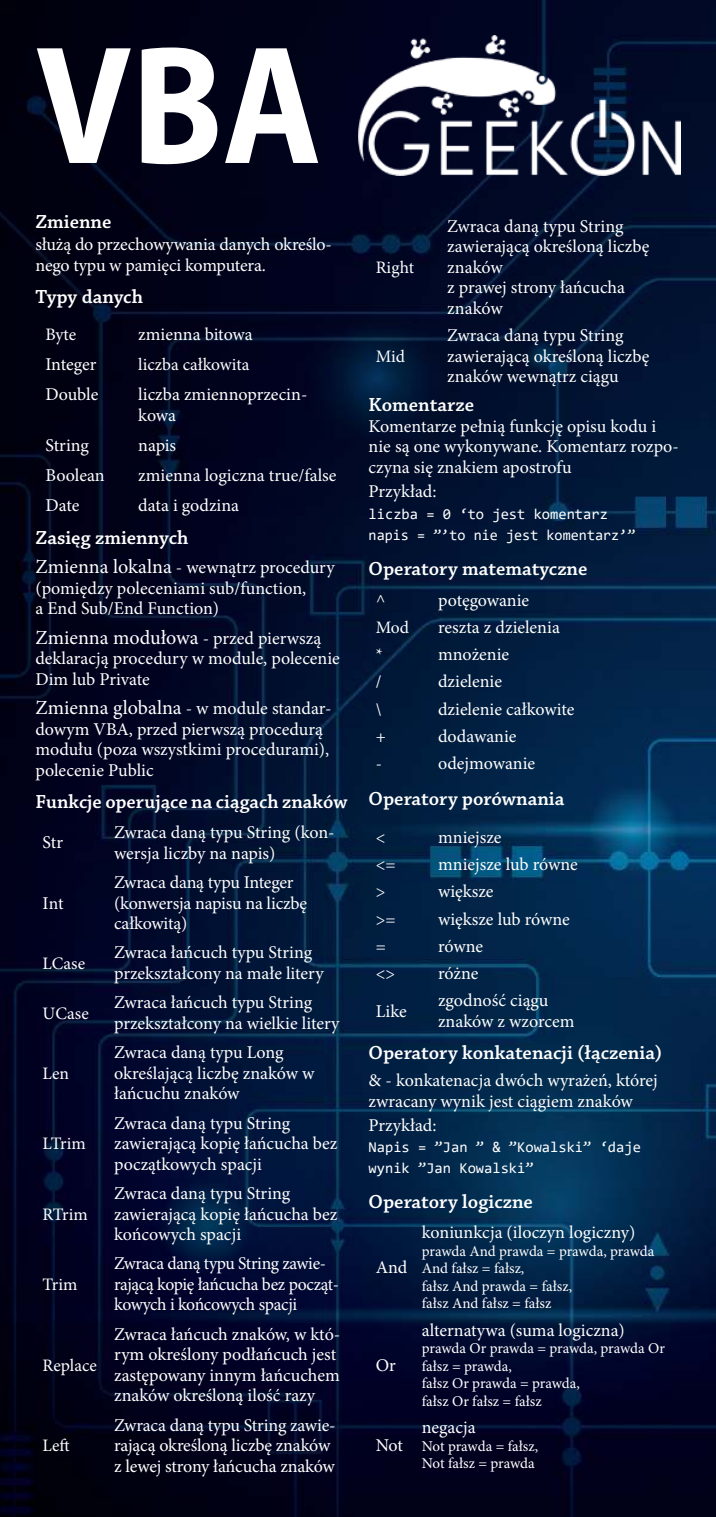
<style>
.page{position:relative;width:716px;height:1517px;background:#fff}
.page>*{position:absolute;margin:0;border:0;box-sizing:border-box;transform-origin:0 0}
.t1{font:700 170px "Myriad Pro";color:#fff;scale:.89 1}
.t2{font:600 20px "Chaparral Pro";color:#fff}
.t3{font:20px "Minion Pro";color:#fff}
.t4{font:18px/20.5px "Minion Pro";color:#fff}
.t5{font:18px/20.5px "Minion Pro";letter-spacing:-.02em;color:#fff}
.t6{font:17.5px "Minion Pro";color:#fff}
.t7{font:15px/17.5px "Minion Pro";color:#fff}
.t8{font:15px/20.5px "Consolas";color:#fff}
.s1{font-size:20px}
.s2{font-size:18px}
.s3{font-size:17.5px}
</style>
<div class="page">
<img style="left:0;top:0;width:716px;height:1517px">
<img style="left:358px;top:35px;width:322px;height:141px">
<h1 class="t1" style="left:35px;top:5px;width:323px">VBA</h1>
<p class="t2" style="left:35px;top:214px;width:78px">Zmienne</p>
<p class="t4" style="left:35px;top:236px;width:298px">służą do przechowywania danych określo&shy;nego typu w pamięci komputera.</p>
<p class="t2" style="left:35px;top:288px;width:109px">Typy danych</p>
<p class="t6" style="left:45px;top:327px;width:32px">Byte</p>
<p class="t4" style="left:138px;top:326px;width:116px">zmienna bitowa</p>
<p class="t4" style="left:45px;top:356px;width:52px">Integer</p>
<p class="t6" style="left:138px;top:357px;width:113px">liczba całkowita</p>
<p class="t4" style="left:45px;top:386px;width:55px">Double</p>
<p class="t4" style="left:138px;top:386px;width:171px">liczba zmiennoprzecin&shy;kowa</p>
<p class="t4" style="left:45px;top:437px;width:45px">String</p>
<p class="t4" style="left:138px;top:437px;width:39px">napis</p>
<p class="t4" style="left:45px;top:467px;width:61px">Boolean</p>
<p class="t4" style="left:138px;top:467px;width:200px">zmienna logiczna true/false</p>
<p class="t4" style="left:45px;top:497px;width:35px">Date</p>
<p class="t4" style="left:138px;top:497px;width:102px">data i godzina</p>
<p class="t2" style="left:35px;top:529px;width:155px">Zasięg zmiennych</p>
<p class="t4" style="left:35px;top:559px;width:301px"><span class="s1">Zmienna lokalna</span> - wewnątrz procedury (pomiędzy poleceniami sub/function,<br>a End Sub/End Function)</p>
<p class="t3" style="left:35px;top:629px;width:287px">Zmienna modułowa <span class="s2">- przed pierwszą</span></p>
<p class="t4" style="left:35px;top:650px;width:306px">deklaracją procedury w module, polecenie<br>Dim lub Private</p>
<p class="t4" style="left:35px;top:700px;width:298px"><span class="s1">Zmienna globalna</span> - w module standar&shy;dowym VBA, przed pierwszą procedurą modułu (poza wszystkimi procedurami), polecenie Public</p>
<p class="t2" style="left:35px;top:793px;width:313px">Funkcje operujące na ciągach znaków</p>
<p class="t4" style="left:43px;top:834px;width:22px">Str</p>
<p class="t4" style="left:114px;top:824px;width:222px">Zwraca daną typu String (kon&shy;wersja liczby na napis)</p>
<p class="t4" style="left:43px;top:894px;width:23px">I<span class="s3">n</span>t</p>
<p class="t4" style="left:114px;top:873px;width:195px">Zwraca daną typu Integer (konwersja napisu na liczbę całkowitą)</p>
<p class="t6" style="left:43px;top:956px;width:44px">LCase</p>
<p class="t4" style="left:114px;top:944px;width:211px">Zwraca łańcuch typu String przekształcony na małe litery</p>
<p class="t6" style="left:43px;top:1006px;width:48px">UCase</p>
<p class="t4" style="left:114px;top:994px;width:227px">Zwraca łańcuch typu String przekształcony na wielkie litery</p>
<p class="t6" style="left:43px;top:1066px;width:28px">Len</p>
<p class="t4" style="left:114px;top:1044px;width:202px">Zwraca daną typu Long określającą liczbę znaków w łańcuchu znaków</p>
<p class="t6" style="left:43px;top:1136px;width:45px">LTrim</p>
<p class="t6" style="left:43px;top:1207px;width:47px">RTrim</p>
<p class="t6" style="left:43px;top:1277px;width:36px">Trim</p>
<p class="t6" style="left:43px;top:1358px;width:56px">Replace</p>
<p class="t6" style="left:43px;top:1438px;width:29px">Left</p>
<p class="t4" style="left:114px;top:1114px;width:225px">Zwraca daną typu String zawierającą kopię łańcucha bez początkowych spacji</p>
<p class="t4" style="left:114px;top:1184px;width:225px">Zwraca daną typu String zawierającą kopię łańcucha bez końcowych spacji</p>
<p class="t5" style="left:114px;top:1255px;width:226px">Zwraca daną typu String zawie&shy;rającą kopię łańcucha bez począt&shy;kowych i końcowych spacji</p>
<p class="t4" style="left:114px;top:1325px;width:228px">Zwraca łańcuch znaków, w któ&shy;rym określony podłańcuch jest zastępowany innym łańcuchem znaków określoną ilość razy</p>
<p class="t4" style="left:114px;top:1416px;width:223px">Zwraca daną typu String zawie&shy;rającą określoną liczbę znaków z lewej strony łańcucha znaków</p>
<p class="t6" style="left:376px;top:260px;width:40px">Right</p>
<p class="t4" style="left:447px;top:217px;width:203px">Zwraca daną typu String zawierającą określoną liczbę znaków<br>z prawej strony łańcucha znaków</p>
<p class="t4" style="left:447px;top:327px;width:203px">Zwraca daną typu String zawierającą określoną liczbę znaków wewnątrz ciągu</p>
<p class="t2" style="left:369px;top:397px;width:107px">Komentarze</p>
<p class="t4" style="left:369px;top:417px;width:312px">Komentarze pełnią funkcję opisu kodu i nie są one wykonywane. Komentarz rozpo&shy;czyna się znakiem apostrofu</p>
<p class="t4" style="left:369px;top:482px;width:69px">Przykład:</p>
<p class="t8" style="left:369px;top:504px;width:268px">liczba = 0 ‘to jest komentarz napis = ”’to nie jest komentarz’”</p>
<p class="t2" style="left:369px;top:561px;width:220px">Operatory matematyczne</p>
<p class="t6" style="left:376px;top:593px;width:11px">^</p>
<p class="t4" style="left:438px;top:591px;width:93px">potęgowanie</p>
<p class="t6" style="left:376px;top:620px;width:35px">Mod</p>
<p class="t4" style="left:438px;top:618px;width:123px">reszta z dzielenia</p>
<p class="t6" style="left:376px;top:647px;width:9px">*</p>
<p class="t4" style="left:438px;top:646px;width:73px">mnożenie</p>
<p class="t6" style="left:376px;top:675px;width:7px">/</p>
<p class="t4" style="left:438px;top:673px;width:65px">dzielenie</p>
<p class="t6" style="left:376px;top:702px;width:7px">\</p>
<p class="t4" style="left:438px;top:700px;width:138px">dzielenie całkowite</p>
<p class="t6" style="left:376px;top:729px;width:12px">+</p>
<p class="t4" style="left:438px;top:727px;width:80px">dodawanie</p>
<p class="t6" style="left:376px;top:756px;width:8px">-</p>
<p class="t4" style="left:438px;top:755px;width:99px">odejmowanie</p>
<p class="t2" style="left:369px;top:791px;width:197px">Operatory porównania</p>
<p class="t6" style="left:376px;top:830px;width:11px">&lt;</p>
<p class="t4" style="left:438px;top:828px;width:65px">mniejsze</p>
<p class="t6" style="left:376px;top:857px;width:21px">&lt;=</p>
<p class="t4" style="left:438px;top:855px;width:141px">mniejsze lub równe</p>
<p class="t6" style="left:376px;top:884px;width:11px">&gt;</p>
<p class="t4" style="left:438px;top:883px;width:57px">większe</p>
<p class="t6" style="left:376px;top:912px;width:21px">&gt;=</p>
<p class="t4" style="left:438px;top:910px;width:133px">większe lub równe</p>
<p class="t6" style="left:376px;top:939px;width:12px">=</p>
<p class="t4" style="left:438px;top:937px;width:47px">równe</p>
<p class="t6" style="left:376px;top:966px;width:21px">&lt;&gt;</p>
<p class="t4" style="left:438px;top:964px;width:42px">różne</p>
<p class="t4" style="left:376px;top:1002px;width:33px">Like</p>
<p class="t4" style="left:438px;top:992px;width:138px">zgodność ciągu znaków z wzorcem</p>
<p class="t2" style="left:369px;top:1044px;width:295px">Operatory konkatenacji (łączenia)</p>
<p class="t4" style="left:369px;top:1072px;width:291px">&amp; - konkatenacja dwóch wyrażeń, której zwracany wynik jest ciągiem znaków</p>
<p class="t4" style="left:369px;top:1116px;width:69px">Przykład:</p>
<p class="t8" style="left:369px;top:1137px;width:274px">Napis = ”Jan ” &amp; ”Kowalski” ‘daje wynik ”Jan Kowalski”</p>
<p class="t2" style="left:369px;top:1194px;width:166px">Operatory logiczne</p>
<p class="t6" style="left:376px;top:349px;width:31px">Mid</p>
<p class="t4" style="left:376px;top:1259px;width:33px">And</p>
<p class="t4" style="left:376px;top:1356px;width:22px">Or</p>
<p class="t4" style="left:376px;top:1436px;width:29px">Not</p>
<p class="t4" style="left:422px;top:1224px;width:215px">koniunkcja (iloczyn logiczny)</p>
<p class="t7" style="left:422px;top:1243px;width:234px">prawda And prawda = prawda, prawda<br>And fałsz = fałsz,<br>fałsz And prawda = fałsz,<br>fałsz And fałsz = fałsz</p>
<p class="t4" style="left:422px;top:1321px;width:204px">alternatywa (suma logiczna)</p>
<p class="t7" style="left:422px;top:1341px;width:245px">prawda Or prawda = prawda, prawda Or fałsz = prawda,<br>fałsz Or prawda = prawda,<br>fałsz Or fałsz = fałsz</p>
<p class="t4" style="left:422px;top:1418px;width:56px">negacja</p>
<p class="t7" style="left:422px;top:1438px;width:118px">Not prawda = fałsz,<br>Not fałsz = prawda</p>
</div>
